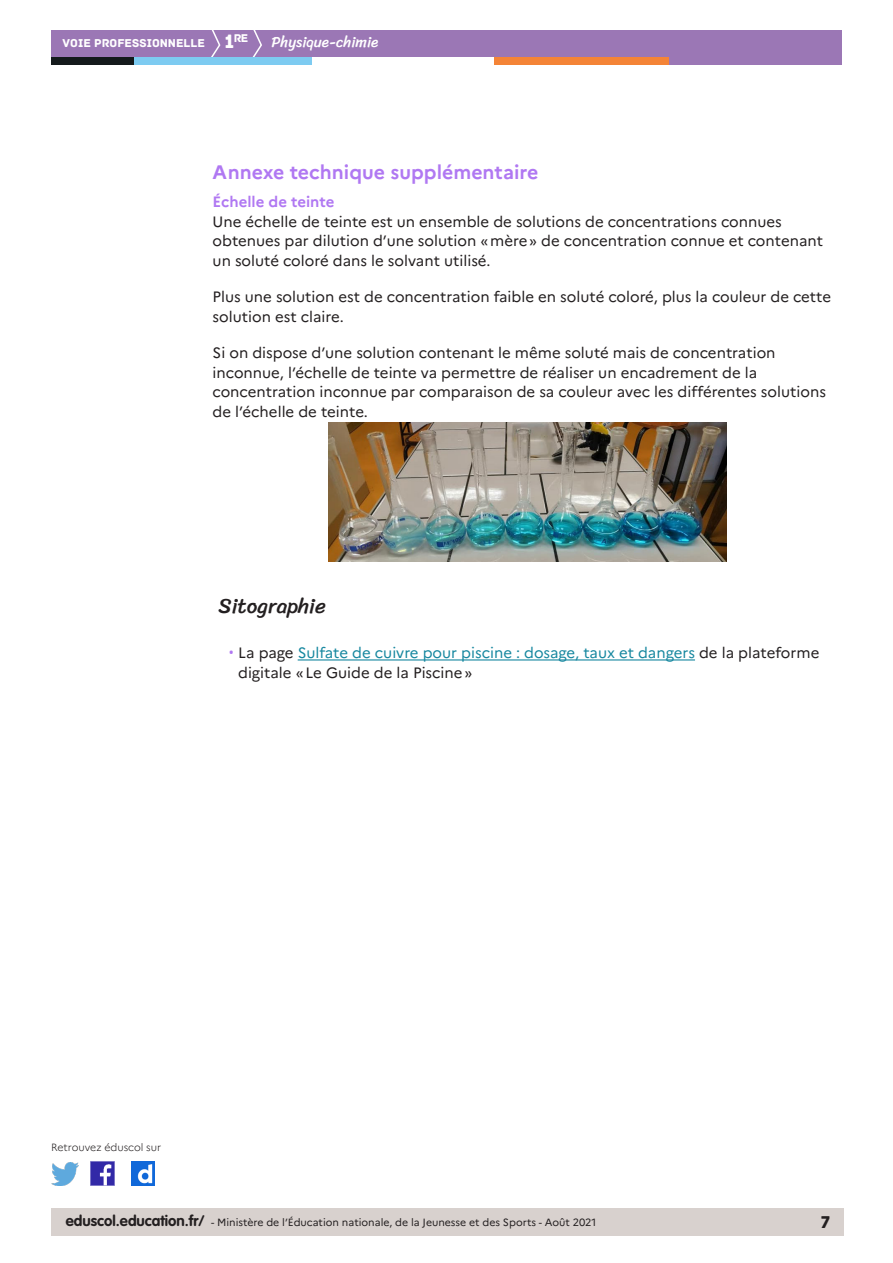
<style>
.page{position:relative;width:893px;height:1263px;background:#fff}
.page>*{position:absolute;margin:0;border:0;box-sizing:border-box;transform-origin:0 0}
._02_titre_1{font:21px "Sriracha";color:#231f20}
._03_titre_2{font:700 19.5px "Marianne";color:#b078f2}
.t1{font:18px "Archive";color:#231f20}
.Texte_courant{font:15px/19.5px "Marianne";color:#231f20}
.t2{font:15px "Sriracha";color:#fff}
._04_titre_3{font:700 15px "Marianne";color:#b078f2}
.t3{font:12px "Archive";color:#fff}
.t4{font:11.85px "Archive";color:#fff}
.t5{font:10.5px "Marianne";color:#231f20}
.t6{font:300 10.5px "Marianne";color:#231f20}
.s1{font-size:20.4px}
.s2{font-family:"Roboto";color:#b078f2}
.s3{color:#16879f}
.s4{font-family:"VAG Rounded Std";font-weight:700;font-size:15px}
</style>
<div class="page">
<div style="left:51px;top:1209px;width:792px;height:27px;background:#d8d1ce"></div>
<img style="left:91px;top:1162px;width:23px;height:23px">
<img style="left:51px;top:1163px;width:28px;height:22px">
<img style="left:132px;top:1162px;width:22px;height:23px">
<div style="left:51px;top:30px;width:791px;height:27px;background:#9b77b5"></div>
<svg style="left:211px;top:30px;width:10px;height:27px"></svg>
<svg style="left:252px;top:30px;width:10px;height:27px"></svg>
<div style="left:133px;top:57px;width:179px;height:8px;background:#7dcbf1"></div>
<div style="left:51px;top:57px;width:82px;height:8px;background:#141a1c"></div>
<div style="left:667px;top:57px;width:175px;height:8px;background:#9b77b5"></div>
<div style="left:494px;top:57px;width:175px;height:8px;background:#f48437"></div>
<hr style="left:298px;top:659px;width:397px;height:1px;background:#16879f">
<img style="left:329px;top:423px;width:397px;height:139px">
<p class="t4" style="left:234px;top:31px;width:16px">re</p>
<p class="t3" style="left:63px;top:36px;width:173px">VOIE PROFESSIONNELLE <span class="s1">1</span></p>
<p class="t2" style="left:271px;top:33px;width:108px">Physique-chimie</p>
<p class="_03_titre_2" style="left:213px;top:161px;width:327px">Annexe technique supplémentaire</p>
<p class="_04_titre_3" style="left:213px;top:193px;width:123px">Échelle de teinte</p>
<p class="Texte_courant" style="left:213px;top:212px;width:612px">Une échelle de teinte est un ensemble de solutions de concentrations connues obtenues par dilution d’une solution «mère» de concentration connue et contenant un soluté coloré dans le solvant utilisé.</p>
<p class="Texte_courant" style="left:213px;top:287px;width:620px">Plus une solution est de concentration faible en soluté coloré, plus la couleur de cette solution est claire.</p>
<p class="Texte_courant" style="left:213px;top:343px;width:615px">Si on dispose d’une solution contenant le même soluté mais de concentration inconnue, l’échelle de teinte va permettre de réaliser un encadrement de la concentration inconnue par comparaison de sa couleur avec les différentes solutions de l’échelle de teinte.</p>
<p class="_02_titre_1" style="left:219px;top:593px;width:109px">Sitographie</p>
<p class="Texte_courant" style="left:238px;top:643px;width:583px;text-indent:-9px"><span class="s2">•</span> La page <span class="s3">Sulfate de cuivre pour piscine : dosage, taux et dangers</span> de la plateforme digitale «Le Guide de la Piscine»</p>
<p class="t6" style="left:51px;top:1141px;width:112px">Retrouvez éduscol sur</p>
<p class="t5" style="left:66px;top:1216px;width:532px"><span class="s4">eduscol.education.fr/</span> - Ministère de l’Éducation nationale, de la Jeunesse et des Sports - Août 2021</p>
<p class="t1" style="left:820px;top:1211px;width:11px">7</p>
</div>
